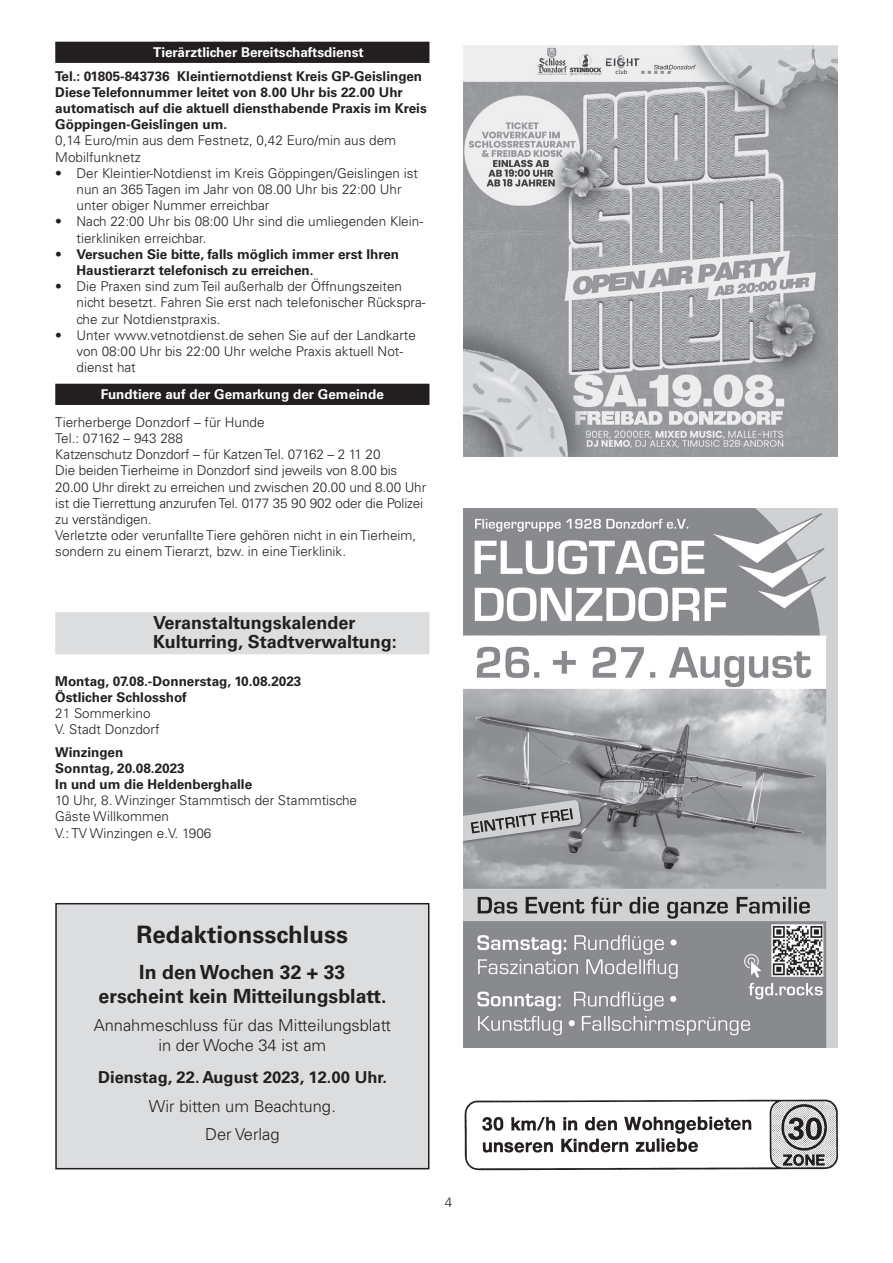
<style>
.page{position:relative;width:893px;height:1263px;background:#fff}
.page>*{position:absolute;margin:0;border:0;box-sizing:border-box;transform-origin:0 0}
.unterueberschrift{font:700 24px "Univers LT Std";color:#231f20}
.fliesstext{font:700 19.5px/23.4px "Univers LT Std";color:#231f20;text-align:center}
.rubriken2{font:700 18px/19.5px "Univers LT Std";color:#231f20}
.fliesstext-2{font:300 16.5px/19.8px "Univers LT Std";color:#231f20;text-align:center}
.fliesstext-3{font:700 16.5px "Univers LT Std";color:#231f20}
.fliesstext-4{font:300 13.5px/16.2px "Univers LT Std";color:#231f20}
.e5{font:300 13.5px/16.2px "Univers LT Std";color:#231f20}
.unterueberschrift-2{font:700 13.5px/16.2px "Univers LT Std";color:#231f20}
.e5-2{font:700 13.5px/16.2px "Univers LT Std";color:#231f20}
.seite2rubriken{font:700 13.5px "Univers LT Std";color:#fff}
.seite2{font:700 13.5px "Univers LT Std";color:#231f20}
.s1{font-weight:300}
</style>
<div class="page">
<div style="left:55px;top:42px;width:374px;height:21px;background:#231f20"></div>
<div style="left:55px;top:384px;width:374px;height:21px;background:#231f20"></div>
<div style="left:55px;top:612px;width:374px;height:42px;background:#dcdddf"></div>
<img style="left:463px;top:509px;width:375px;height:538px">
<div style="left:56px;top:904px;width:373px;height:265px;background:#dcdddf"></div>
<div style="left:55px;top:903px;width:374px;height:266px;border:2px solid #231f20"></div>
<img style="left:463px;top:45px;width:375px;height:412px">
<img style="left:464px;top:1099px;width:375px;height:74px">
<p class="seite2rubriken" style="left:153px;top:44px;width:212px">Tierärztlicher Bereitschaftsdienst</p>
<p class="seite2" style="left:55px;top:68px;width:368px">Tel.: 01805-843736 Kleintiernotdienst Kreis GP-Geislingen</p>
<p class="unterueberschrift-2" style="left:55px;top:84px;width:373px">Diese Telefonnummer leitet von 8.00 Uhr bis 22.00 Uhr automatisch auf die aktuell diensthabende Praxis im Kreis<br>Göppingen-Geislingen um.</p>
<p class="fliesstext-4" style="left:55px;top:132px;width:342px">0,14 Euro/min aus dem Festnetz, 0,42 Euro/min aus dem<br>Mobilfunknetz</p>
<p class="e5" style="left:77px;top:165px;width:343px;text-indent:-21px">• Der Kleintier-Notdienst im Kreis Göppingen/Geislingen ist nun an 365 Tagen im Jahr von 08.00 Uhr bis 22:00 Uhr unter obiger Nummer erreichbar</p>
<p class="e5" style="left:77px;top:213px;width:348px;text-indent:-21px">• Nach 22:00 Uhr bis 08:00 Uhr sind die umliegenden Klein&shy;tierkliniken erreichbar.</p>
<p class="e5-2" style="left:77px;top:246px;width:324px;text-indent:-21px"><span class="s1">•</span> Versuchen Sie bitte, falls möglich immer erst Ihren<br>Haustierarzt telefonisch zu erreichen.</p>
<p class="e5" style="left:77px;top:278px;width:351px;text-indent:-21px">• Die Praxen sind zum Teil außerhalb der Öffnungszeiten nicht besetzt. Fahren Sie erst nach telefonischer Rückspra&shy;che zur Notdienstpraxis.</p>
<p class="e5" style="left:77px;top:327px;width:341px;text-indent:-21px">• Unter www.vetnotdienst.de sehen Sie auf der Landkarte von 08:00 Uhr bis 22:00 Uhr welche Praxis aktuell Not&shy;dienst hat</p>
<p class="seite2rubriken" style="left:101px;top:386px;width:285px">Fundtiere auf der Gemarkung der Gemeinde</p>
<p class="fliesstext-4" style="left:55px;top:414px;width:211px">Tierherberge Donzdorf – für Hunde</p>
<p class="fliesstext-4" style="left:55px;top:430px;width:129px">Tel.: 07162 – 943 288</p>
<p class="fliesstext-4" style="left:55px;top:446px;width:327px">Katzenschutz Donzdorf – für Katzen Tel. 07162 – 2 11 20</p>
<p class="fliesstext-4" style="left:55px;top:462px;width:372px">Die beiden Tierheime in Donzdorf sind jeweils von 8.00 bis 20.00 Uhr direkt zu erreichen und zwischen 20.00 und 8.00 Uhr ist die Tierrettung anzurufen Tel. 0177 35 90 902 oder die Polizei zu verständigen.</p>
<p class="fliesstext-4" style="left:55px;top:527px;width:363px">Verletzte oder verunfallte Tiere gehören nicht in ein Tierheim, sondern zu einem Tierarzt, bzw. in eine Tierklinik.</p>
<p class="rubriken2" style="left:153px;top:613px;width:245px">Veranstaltungskalender<br>Kulturring, Stadtverwaltung:</p>
<p class="unterueberschrift-2" style="left:55px;top:673px;width:248px">Montag, 07.08.-Donnerstag, 10.08.2023</p>
<p class="unterueberschrift-2" style="left:55px;top:689px;width:133px">Östlicher Schlosshof</p>
<p class="fliesstext-4" style="left:55px;top:705px;width:97px">21 Sommerkino</p>
<p class="fliesstext-4" style="left:55px;top:721px;width:106px">V. Stadt Donzdorf</p>
<p class="unterueberschrift-2" style="left:55px;top:744px;width:69px">Winzingen</p>
<p class="unterueberschrift-2" style="left:55px;top:760px;width:131px">Sonntag, 20.08.2023</p>
<p class="unterueberschrift-2" style="left:55px;top:776px;width:198px">In und um die Heldenberghalle</p>
<p class="fliesstext-4" style="left:55px;top:792px;width:303px">10 Uhr, 8. Winzinger Stammtisch der Stammtische</p>
<p class="fliesstext-4" style="left:55px;top:808px;width:115px">Gäste Willkommen</p>
<p class="fliesstext-4" style="left:55px;top:825px;width:158px">V.: TV Winzingen e.V. 1906</p>
<p class="unterueberschrift" style="left:137px;top:920px;width:213px">Redaktionsschluss</p>
<p class="fliesstext" style="left:99px;top:961px;width:289px">In den Wochen 32 + 33 erscheint kein Mitteilungsblatt.</p>
<p class="fliesstext-2" style="left:94px;top:1015px;width:299px">Annahmeschluss für das Mitteilungsblatt in der Woche 34 ist am</p>
<p class="fliesstext-3" style="left:98px;top:1068px;width:290px">Dienstag, 22. August 2023, 12.00 Uhr.</p>
<p class="fliesstext-2" style="left:149px;top:1096px;width:189px">Wir bitten um Beachtung.</p>
<p class="fliesstext-2" style="left:205px;top:1124px;width:76px">Der Verlag</p>
<p class="fliesstext-4" style="left:445px;top:1194px;width:9px">4</p>
</div>
